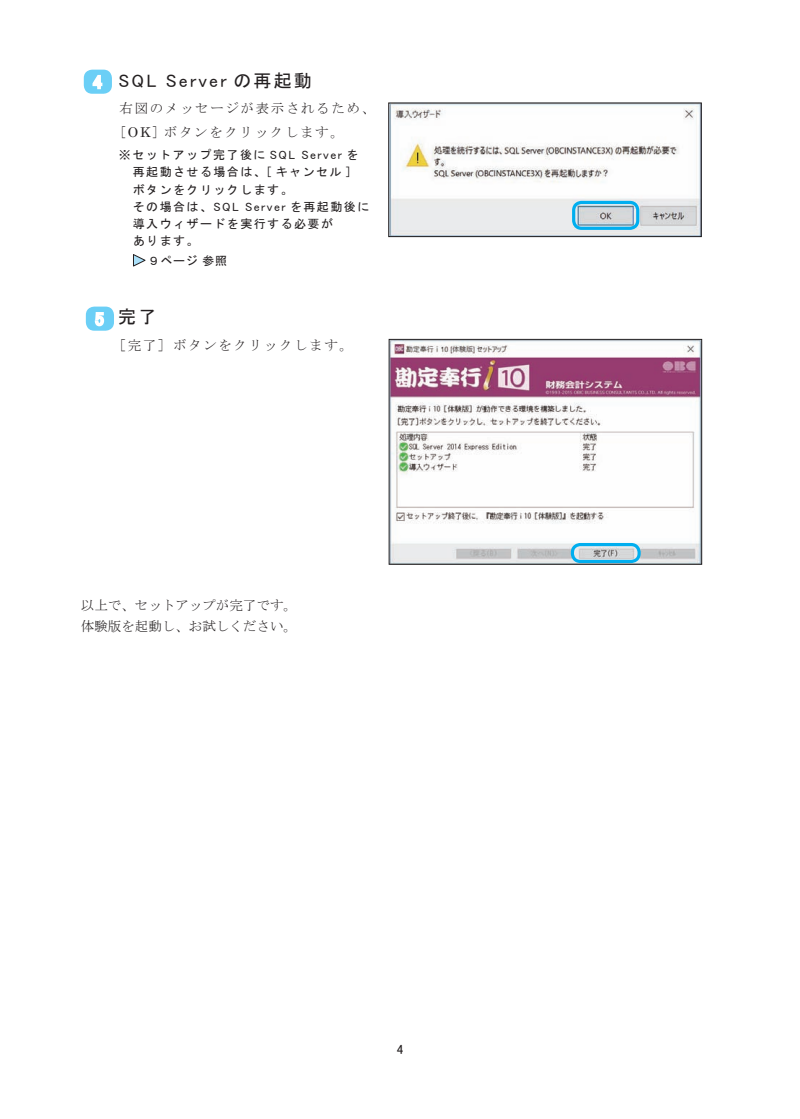
<style>
.page{position:relative;width:800px;height:1119px;background:#fff}
.page>*{position:absolute;margin:0;border:0;box-sizing:border-box;transform-origin:0 0}
.操作方法見出し{font:18px "MS P Gothic";letter-spacing:.12em;color:#231f20}
.操作方法見出し-2{font:18px "MS Gothic";color:#231f20}
.操作方法本文スタイル{font:13.5px "MS Mincho";letter-spacing:.12em;color:#231f20}
.本文スタイル{font:13.5px "MS Mincho";color:#231f20}
.t1{font:13.2px "MS P Gothic";color:#231f20}
.操作方法メモスタイル{font:12px/17.2px "MS Gothic";letter-spacing:.12em;color:#231f20}
.s1{font-family:"MS Gothic"}
.s2{font-family:"Century"}
.s3{font-family:"MS P Gothic"}
</style>
<div class="page">
<img style="left:390px;top:105px;width:309px;height:130px">
<div style="left:388px;top:103px;width:313px;height:134px;border:1px solid #231f20"></div>
<div style="left:84px;top:70px;width:28px;height:24px;background:#6bcff6;border-radius:9px"></div>
<svg style="left:92px;top:74px;width:11px;height:16px"></svg>
<div style="left:572px;top:201px;width:67px;height:29px;border:3px solid #00aeef;border-radius:8px"></div>
<svg style="left:133px;top:254px;width:13px;height:13px"></svg>
<img style="left:390px;top:341px;width:310px;height:221px">
<div style="left:388px;top:339px;width:314px;height:225px;border:1px solid #231f20"></div>
<div style="left:570px;top:543px;width:70px;height:20px;border:3px solid #00aeef;border-radius:8px"></div>
<div style="left:86px;top:306px;width:28px;height:24px;background:#6bcff6;border-radius:9px"></div>
<svg style="left:93px;top:312px;width:13px;height:19px"></svg>
<p class="操作方法見出し" style="left:118px;top:71px;width:195px">SQL Server <span class="s1">の再起動</span></p>
<p class="操作方法本文スタイル" style="left:119px;top:101px;width:257px">右図のメッセージが表示されるため、</p>
<p class="操作方法本文スタイル" style="left:119px;top:125px;width:226px">[<span class="s2">OK</span>] ボタンをクリックします。</p>
<p class="操作方法メモスタイル" style="left:133px;top:146px;width:238px;text-indent:-14px">※セットアップ完了後に <span class="s3">SQL Server</span> を再起動させる場合は、<span class="s3">[</span> キャンセル <span class="s3">]<br></span>ボタンをクリックします。<br>その場合は、<span class="s3">SQL Server</span> を再起動後に導入ウィザードを実行する必要が<br>あります。</p>
<p class="操作方法メモスタイル" style="left:148px;top:251px;width:81px">９ページ参照</p>
<p class="操作方法見出し-2" style="left:118px;top:307px;width:40px">完了</p>
<p class="操作方法本文スタイル" style="left:112px;top:338px;width:242px">［完了］ボタンをクリックします。</p>
<p class="本文スタイル" style="left:81px;top:598px;width:218px">以上で、セットアップが完了です。</p>
<p class="本文スタイル" style="left:81px;top:619px;width:218px">体験版を起動し、お試しください。</p>
<p class="t1" style="left:396px;top:1042px;width:8px">4</p>
</div>
